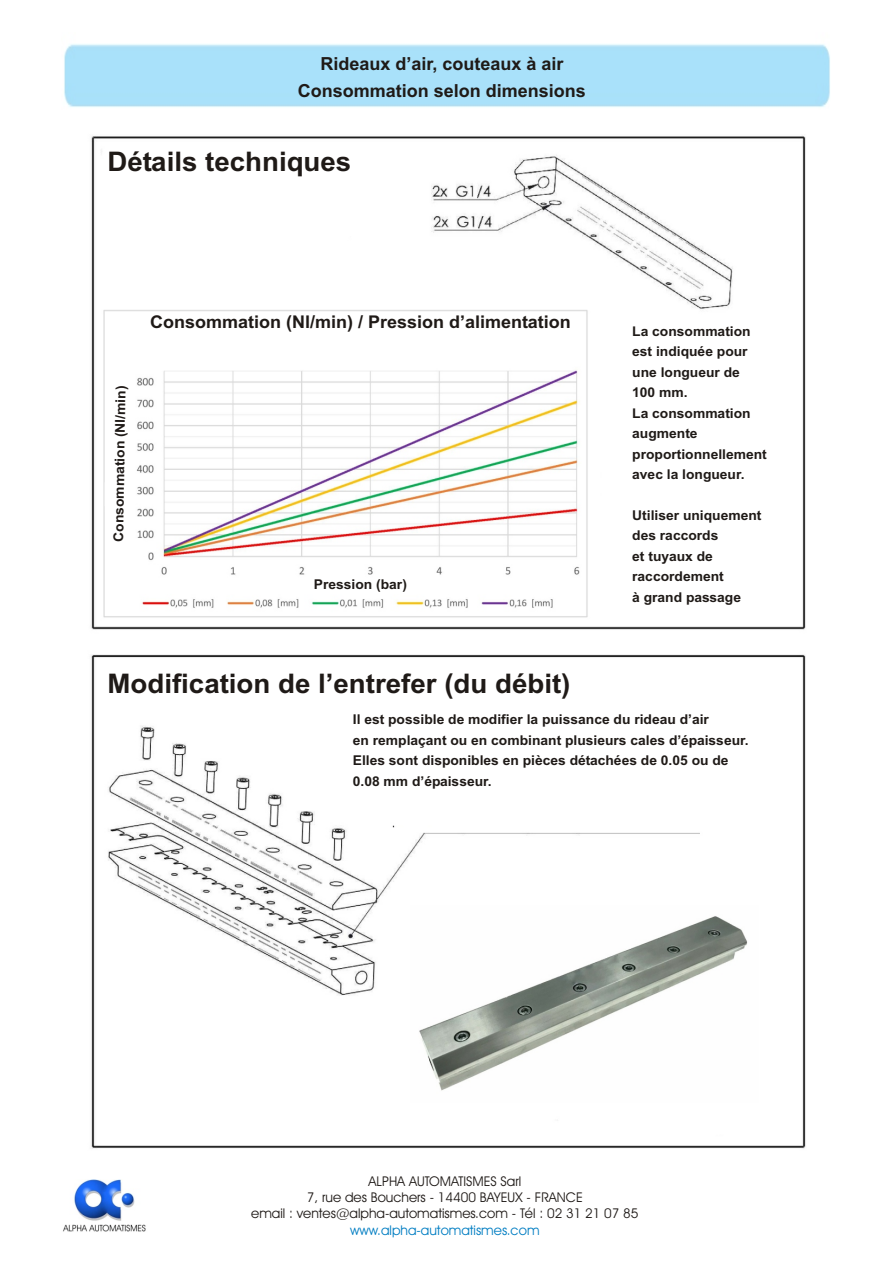
<style>
.page{position:relative;width:894px;height:1263px;background:#fff}
.page>*{position:absolute;margin:0;border:0;box-sizing:border-box;transform-origin:0 0}
.t1{font:700 27px "Arial";color:#1f1a17}
.t2{font:700 18px/27.3px "Arial";color:#1f1a17;text-align:center}
.t3{font:700 17.55px "Arial";color:#1f1a17}
.t4{font:700 13.5px/20.5px "Arial";color:#1f1a17}
.t5{font:13.5px/16.2px "Avant Garde Bk BT";color:#1f1a17;text-align:center}
.t6{font:13.5px "Avant Garde Bk BT";color:#007dc2}
</style>
<div class="page">
<img style="left:63px;top:1180px;width:83px;height:52px">
<img style="left:90px;top:135px;width:716px;height:1014px">
<img style="left:411px;top:905px;width:347px;height:198px">
<svg style="left:115px;top:433px;width:13px;height:3px"></svg>
<h2 class="t2" style="left:298px;top:51px;width:290px">Rideaux d’air, couteaux à air<br>Consommation selon dimensions</h2>
<h1 class="t1" style="left:107px;top:151px;width:245px">Détails techniques</h1>
<p class="t4" style="left:110px;top:515px;width:131px;rotate:-89deg">s mmation Nl/min)</p>
<p class="t4" style="left:109px;top:542px;width:45px;rotate:-89deg">Con o</p>
<p class="t3" style="left:150px;top:315px;width:422px">Consommation (Nl/min) / Pression d’alimentation</p>
<p class="t4" style="left:314px;top:575px;width:95px">Pression (bar)</p>
<h1 class="t1" style="left:107px;top:673px;width:465px">Modification de l’entrefer (du débit)</h1>
<p class="t4" style="left:632px;top:322px;width:136px">La consommation est indiquée pour une longueur de<br>100 mm.<br>La consommation augmente proportionnellement avec la longueur.</p>
<p class="t4" style="left:632px;top:506px;width:131px">Utiliser uniquement des raccords<br>et tuyaux de raccordement<br>à grand passage</p>
<p class="t4" style="left:353px;top:710px;width:397px">Il est possible de modifier la puissance du rideau d’air<br>en remplaçant ou en combinant plusieurs cales d’épaisseur.<br>Elles sont disponibles en pièces détachées de 0.05 ou de 0.08 mm d’épaisseur.</p>
<p class="t5" style="left:251px;top:1174px;width:389px">ALPHA AUTOMATISMES Sarl<br>7, rue des Bouchers - 14400 BAYEUX - FRANCE<br>email : ventes@alpha-automatismes.com - Tél : 02 31 21 07 85</p>
<p class="t6" style="left:350px;top:1224px;width:191px">www.alpha-automatismes.com</p>
</div>
